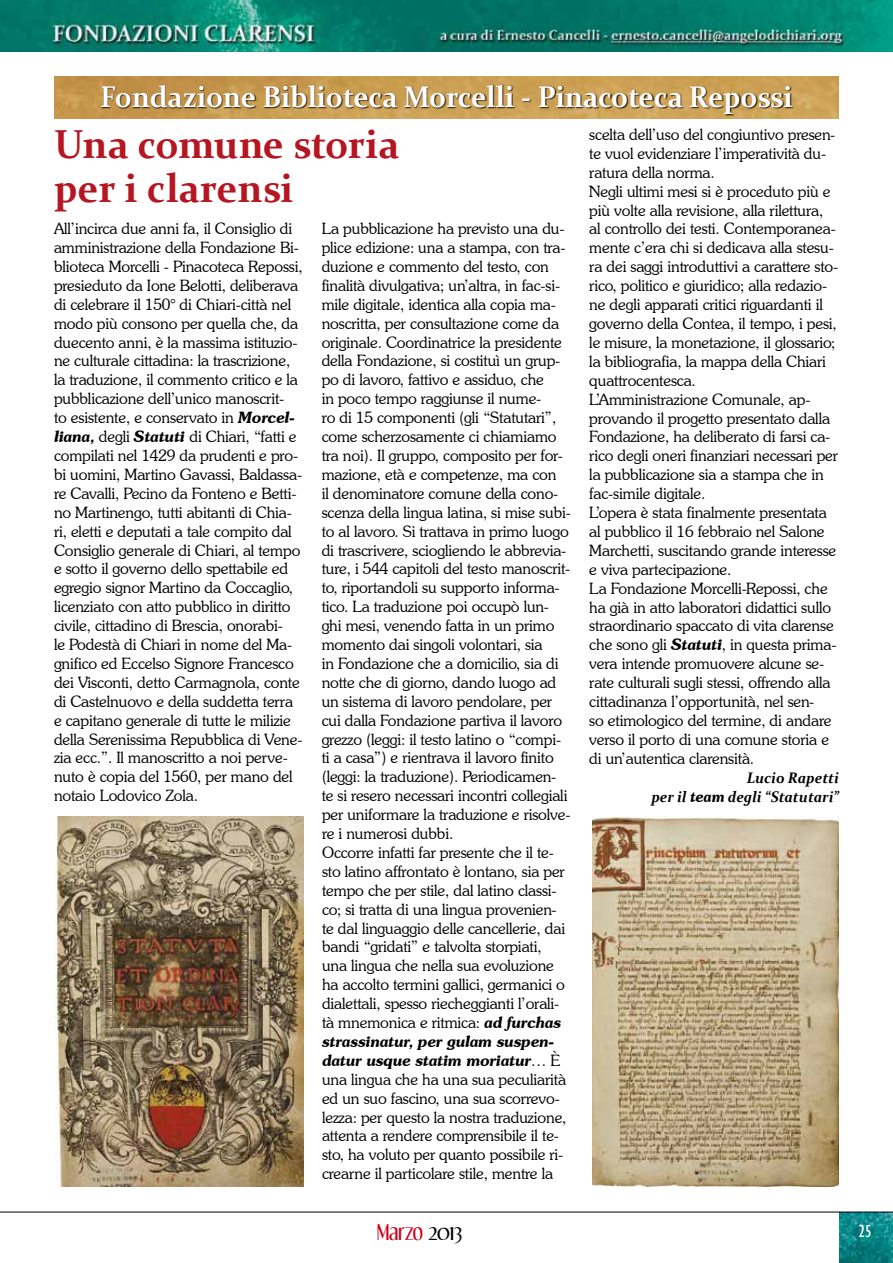
<style>
.page{position:relative;width:893px;height:1263px;background:#fff}
.page>*{position:absolute;margin:0;border:0;box-sizing:border-box;transform-origin:0 0}
.t1{font:700 40.5px/43.5px "Constantia";color:#b51621;scale:.96 1}
.t2{font:700 30px "Constantia";color:#fff;scale:.94 1}
.t3{font:18.75px "Dream Orphans";color:#d10019}
.t4{font:condensed 18px "Gill Sans";color:#fff}
.t5{font:300 15.75px/18.9px "Souvenir IT Cby BT";letter-spacing:-.01em;color:#000}
.t6{font:italic 700 15.3px/18.9px "Constantia";color:#000;text-align:right;scale:.96 1}
.s1{font-weight:600;font-style:italic}
.s2{font-family:"Souvenir IT Cby BT";font-weight:600}
.s3{color:#000}
</style>
<div class="page">
<img style="left:839px;top:1213px;width:54px;height:50px">
<hr style="left:0;top:1212px;width:893px;height:1px;background:#000">
<img style="left:0;top:0;width:893px;height:51px">
<img style="left:55px;top:817px;width:249px;height:369px">
<img style="left:592px;top:817px;width:247px;height:369px">
<img style="left:54px;top:77px;width:785px;height:42px">
<div style="left:101px;top:85px;width:693px;height:31px;background:#000;opacity:.75"></div>
<h2 class="t2" style="left:100px;top:76px;width:738px">Fondazione Biblioteca Morcelli - Pinacoteca Repossi</h2>
<h1 class="t1" style="left:54px;top:121px;width:361px">Una comune storia per i clarensi</h1>
<p class="t5" style="left:54px;top:219px;width:250px">All’incirca due anni fa, il Consiglio di amministrazione della Fondazione Bi&shy;blioteca Morcelli - Pinacoteca Repossi, presieduto da Ione Belotti, deliberava di celebrare il 150° di Chiari-città nel modo più consono per quella che, da duecento anni, è la massima istituzio&shy;ne culturale cittadina: la trascrizione, la traduzione, il commento critico e la pubblicazione dell’unico manoscrit-<br>to esistente, e conservato in <span class="s1">Morcel&shy;liana,</span> degli <span class="s1">Statuti</span> di Chiari, “fatti e compilati nel 1429 da prudenti e pro&shy;bi uomini, Martino Gavassi, Baldassa&shy;re Cavalli, Pecino da Fonteno e Betti&shy;no Martinengo, tutti abitanti di Chia&shy;ri, eletti e deputati a tale compito dal Consiglio generale di Chiari, al tempo e sotto il governo dello spettabile ed egregio signor Martino da Coccaglio, licenziato con atto pubblico in diritto civile, cittadino di Brescia, onorabi-<br>le Podestà di Chiari in nome del Ma&shy;gnifico ed Eccelso Signore Francesco dei Visconti, detto Carmagnola, conte di Castelnuovo e della suddetta terra e capitano generale di tutte le milizie della Serenissima Repubblica di Vene&shy;zia ecc.”. Il manoscritto a noi perve&shy;nuto è copia del 1560, per mano del notaio Lodovico Zola.</p>
<p class="t5" style="left:322px;top:219px;width:251px">La pubblicazione ha previsto una du&shy;plice edizione: una a stampa, con tra&shy;duzione e commento del testo, con finalità divulgativa; un’altra, in fac-si&shy;mile digitale, identica alla copia ma&shy;noscritta, per consultazione come da originale. Coordinatrice la presidente della Fondazione, si costituì un grup&shy;po di lavoro, fattivo e assiduo, che<br>in poco tempo raggiunse il nume-<br>ro di 15 componenti (gli “Statutari”, come scherzosamente ci chiamiamo tra noi). Il gruppo, composito per for&shy;mazione, età e competenze, ma con<br>il denominatore comune della cono&shy;scenza della lingua latina, si mise subi&shy;to al lavoro. Si trattava in primo luogo di trascrivere, sciogliendo le abbrevia&shy;ture, i 544 capitoli del testo manoscrit&shy;to, riportandoli su supporto informa&shy;tico. La traduzione poi occupò lun&shy;ghi mesi, venendo fatta in un primo momento dai singoli volontari, sia<br>in Fondazione che a domicilio, sia di notte che di giorno, dando luogo ad un sistema di lavoro pendolare, per cui dalla Fondazione partiva il lavoro grezzo (leggi: il testo latino o “compi&shy;ti a casa”) e rientrava il lavoro finito (leggi: la traduzione). Periodicamen&shy;te si resero necessari incontri collegiali per uniformare la traduzione e risolve&shy;re i numerosi dubbi.<br>Occorre infatti far presente che il te&shy;sto latino affrontato è lontano, sia per tempo che per stile, dal latino classi&shy;co; si tratta di una lingua provenien&shy;te dal linguaggio delle cancellerie, dai bandi “gridati” e talvolta storpiati,<br>una lingua che nella sua evoluzione ha accolto termini gallici, germanici o dialettali, spesso riecheggianti l’orali&shy;tà mnemonica e ritmica: <span class="s1">ad furchas strassinatur, per gulam suspen&shy;datur usque statim moriatur</span>… È una lingua che ha una sua peculiarità ed un suo fascino, una sua scorrevo&shy;lezza: per questo la nostra traduzione, attenta a rendere comprensibile il te&shy;sto, ha voluto per quanto possibile ri&shy;crearne il particolare stile, mentre la</p>
<p class="t5" style="left:589px;top:125px;width:250px">scelta dell’uso del congiuntivo presen&shy;te vuol evidenziare l’imperatività du&shy;ratura della norma.<br>Negli ultimi mesi si è proceduto più e più volte alla revisione, alla rilettura, al controllo dei testi. Contemporanea&shy;mente c’era chi si dedicava alla stesu&shy;ra dei saggi introduttivi a carattere sto&shy;rico, politico e giuridico; alla redazio&shy;ne degli apparati critici riguardanti il governo della Contea, il tempo, i pesi, le misure, la monetazione, il glossario; la bibliografia, la mappa della Chiari quattrocentesca.<br>L’Amministrazione Comunale, ap&shy;provando il progetto presentato dalla Fondazione, ha deliberato di farsi ca&shy;rico degli oneri finanziari necessari per la pubblicazione sia a stampa che in fac-simile digitale.<br>L’opera è stata finalmente presentata al pubblico il 16 febbraio nel Salone Marchetti, suscitando grande interesse e viva partecipazione.<br>La Fondazione Morcelli-Repossi, che ha già in atto laboratori didattici sullo straordinario spaccato di vita clarense che sono gli <span class="s1">Statuti</span>, in questa prima&shy;vera intende promuovere alcune se&shy;rate culturali sugli stessi, offrendo alla cittadinanza l’opportunità, nel sen-<br>so etimologico del termine, di andare verso il porto di una comune storia e di un’autentica clarensità.</p>
<p class="t6" style="left:651px;top:767px;width:197px">Lucio Rapetti<br>per il <span class="s2">team</span> degli “Statutari”</p>
<p class="t3" style="left:377px;top:1221px;width:86px">Marzo <span class="s3">2013</span></p>
<p class="t4" style="left:859px;top:1221px;width:15px">25</p>
</div>
